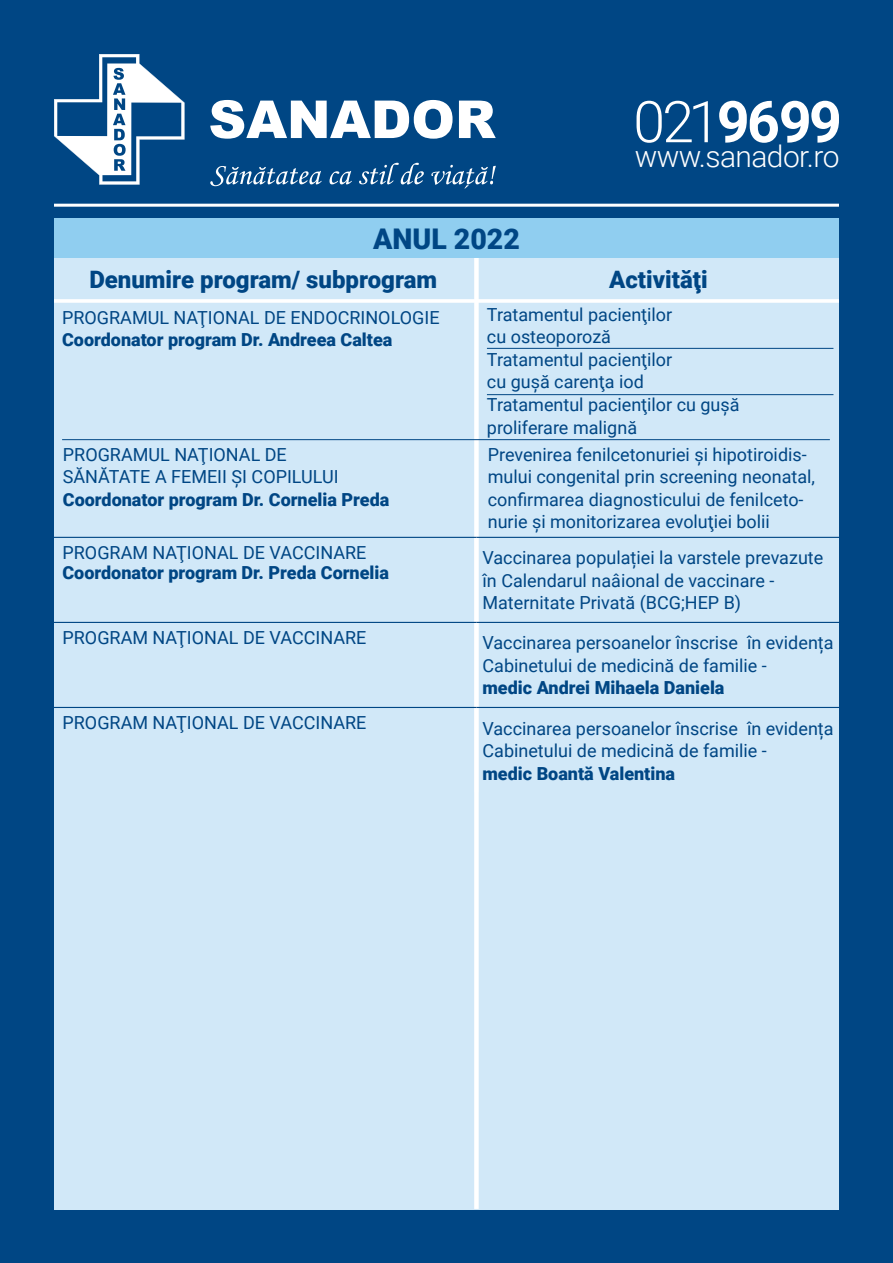
<style>
.page{position:relative;width:893px;height:1263px;background:#004684}
.page>*{position:absolute;margin:0;border:0;box-sizing:border-box;transform-origin:0 0}
.t1{font:700 57.6px "Roboto";color:#fff}
.t2{font:300 30px "Roboto";letter-spacing:-.02em;color:#fff}
.t3{font:900 28.5px "Roboto";color:#004684}
.t4{font:900 24px "Roboto";color:#004684}
.t5{font:18px/22.5px "Roboto";color:#004684}
.t6{font:900 18px "Roboto";color:#004684}
.s1{font-weight:300}
</style>
<div class="page">
<hr style="left:54px;top:204px;width:785px;height:3px;background:#fff">
<svg style="left:54px;top:54px;width:131px;height:131px"></svg>
<svg style="left:210px;top:100px;width:243px;height:39px"></svg>
<svg style="left:459px;top:101px;width:37px;height:37px"></svg>
<svg style="left:210px;top:163px;width:286px;height:26px"></svg>
<div style="left:54px;top:229px;width:785px;height:980px;background:#d1e8f8"></div>
<div style="left:474px;top:252px;width:5px;height:957px;background:#fff"></div>
<hr style="left:54px;top:299px;width:785px;height:4px;background:#fff">
<div style="left:54px;top:218px;width:785px;height:40px;background:#90cef0"></div>
<hr style="left:62px;top:439px;width:768px;height:1px;background:#004684">
<hr style="left:487px;top:348px;width:346px;height:1px;background:#004684">
<hr style="left:487px;top:394px;width:346px;height:1px;background:#004684">
<hr style="left:54px;top:537px;width:422px;height:1px;background:#004684">
<hr style="left:476px;top:537px;width:394px;height:1px;background:#004684">
<hr style="left:54px;top:622px;width:422px;height:1px;background:#004684">
<hr style="left:476px;top:622px;width:394px;height:1px;background:#004684">
<hr style="left:54px;top:707px;width:422px;height:1px;background:#004684">
<hr style="left:476px;top:707px;width:394px;height:1px;background:#004684">
<h3 class="t3" style="left:373px;top:219px;width:148px">ANUL 2022</h3>
<h1 class="t1" style="left:633px;top:81px;width:210px"><span class="s1">021</span>9699</h1>
<h2 class="t2" style="left:635px;top:135px;width:206px">www.sanador.ro</h2>
<h3 class="t4" style="left:89px;top:263px;width:349px">Denumire program/ subprogram</h3>
<h3 class="t4" style="left:609px;top:263px;width:100px">Activităţi</h3>
<p class="t5" style="left:62px;top:306px;width:379px">PROGRAMUL NAŢIONAL DE ENDOCRINOLOGIE</p>
<p class="t6" style="left:62px;top:327px;width:332px">Coordonator program Dr. Andreea Caltea</p>
<p class="t5" style="left:487px;top:303px;width:254px">Tratamentul pacienţilor<br>cu osteoporoză<br>Tratamentul pacienţilor<br>cu gușă carenţa iod<br>Tratamentul pacienţilor cu gușă proliferare malignă</p>
<p class="t5" style="left:63px;top:442px;width:277px">PROGRAMUL NAŢIONAL DE<br>SĂNĂTATE A FEMEII ȘI COPILULUI</p>
<p class="t6" style="left:63px;top:486px;width:328px">Coordonator program Dr. Cornelia Preda</p>
<p class="t5" style="left:488px;top:443px;width:329px">Prevenirea fenilcetonuriei și hipotiroidis&shy;mului congenital prin screening neonatal, confirmarea diagnosticului de fenilceto&shy;nurie și monitorizarea evoluţiei bolii</p>
<p class="t5" style="left:63px;top:541px;width:305px">PROGRAM NAŢIONAL DE VACCINARE</p>
<p class="t6" style="left:63px;top:560px;width:328px">Coordonator program Dr. Preda Cornelia</p>
<p class="t5" style="left:482px;top:546px;width:342px">Vaccinarea populației la varstele prevazute în Calendarul naâional de vaccinare -<br>Maternitate Privată (BCG;HEP B)</p>
<p class="t5" style="left:63px;top:626px;width:305px">PROGRAM NAŢIONAL DE VACCINARE</p>
<p class="t5" style="left:482px;top:631px;width:353px">Vaccinarea persoanelor înscrise în evidența<br>Cabinetului de medicină de familie -</p>
<p class="t6" style="left:482px;top:675px;width:244px">medic Andrei Mihaela Daniela</p>
<p class="t5" style="left:63px;top:711px;width:305px">PROGRAM NAŢIONAL DE VACCINARE</p>
<p class="t5" style="left:482px;top:716px;width:353px">Vaccinarea persoanelor înscrise în evidența<br>Cabinetului de medicină de familie -</p>
<p class="t6" style="left:482px;top:760px;width:194px">medic Boantă Valentina</p>
</div>
